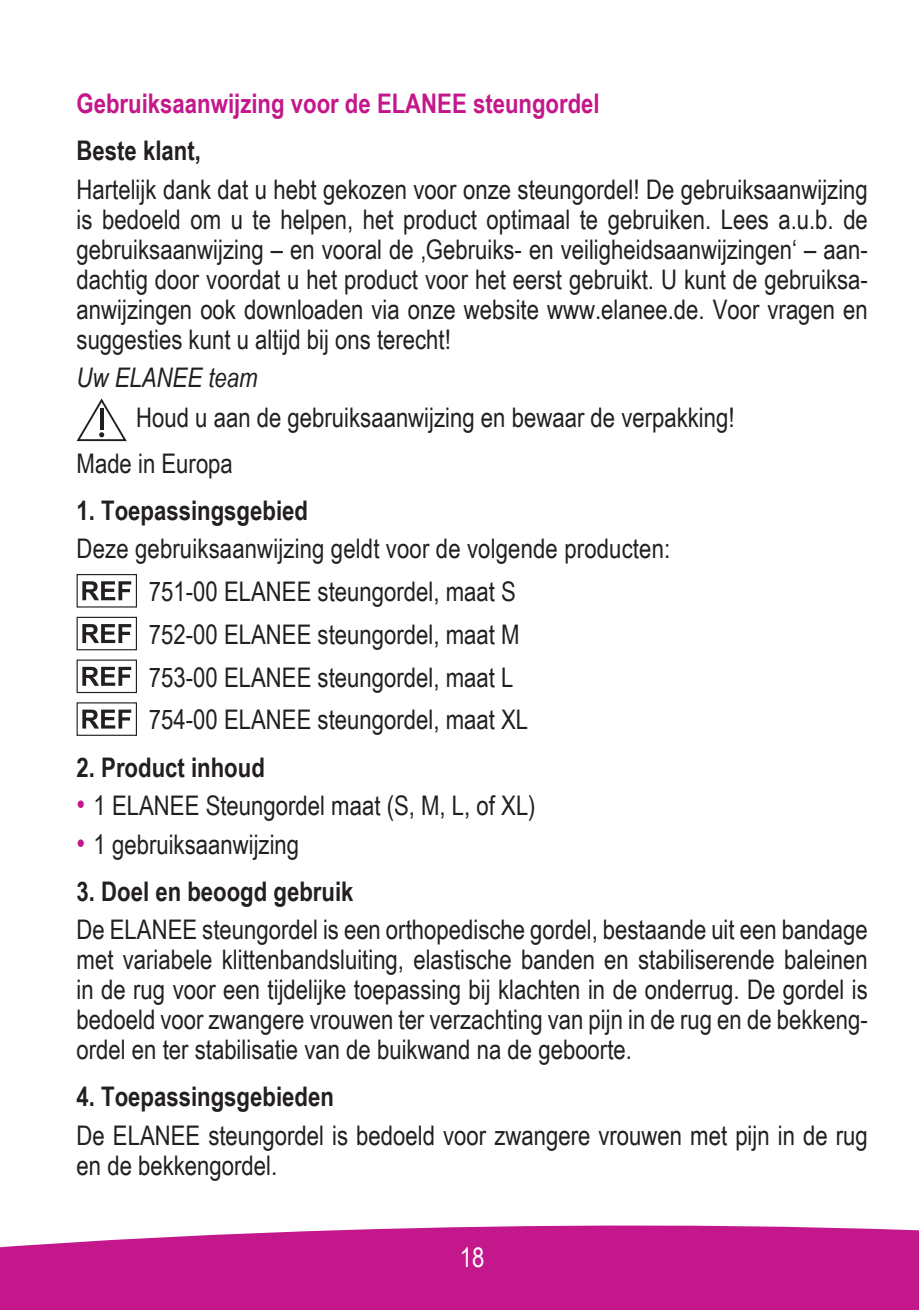
<style>
.page{position:relative;width:919px;height:1310px;background:#fff}
.page>*{position:absolute;margin:0;border:0;box-sizing:border-box;transform-origin:0 0}
.t1{font:27px/30px "Arial Narrow";color:#231f20}
.t2{font:700 27px "Arial Narrow";color:#231f20}
.t3{font:700 27px "Arial Narrow";color:#c3178b}
.t4{font:italic 27px "Arial Narrow";color:#231f20}
.t5{font:27px "Arial Narrow";color:#fff}
.s1{font-size:30px;color:#c3178b}
</style>
<div class="page">
<svg style="left:0;top:1225px;width:918px;height:85px;background:#c72793"></svg>
<svg style="left:76px;top:398px;width:51px;height:44px"></svg>
<hr style="left:100px;top:409px;width:4px;height:21px;background:#231f20">
<div style="left:77px;top:574px;width:60px;height:33px;border:1px solid #231f20"></div>
<svg style="left:82px;top:581px;width:49px;height:19px"></svg>
<div style="left:77px;top:617px;width:60px;height:33px;border:1px solid #231f20"></div>
<svg style="left:82px;top:624px;width:49px;height:19px"></svg>
<div style="left:77px;top:659px;width:60px;height:34px;border:1px solid #231f20"></div>
<svg style="left:82px;top:667px;width:49px;height:19px"></svg>
<div style="left:77px;top:702px;width:60px;height:34px;border:1px solid #231f20"></div>
<svg style="left:82px;top:709px;width:49px;height:19px"></svg>
<p class="t3" style="left:77px;top:83px;width:524px">Gebruiksaanwijzing voor de ELANEE steungordel</p>
<p class="t2" style="left:77px;top:130px;width:126px">Beste klant,</p>
<p class="t1" style="left:77px;top:173px;width:792px;text-align:justify">Hartelijk dank dat u hebt gekozen voor onze steungordel! De gebruiksaanwijzing is bedoeld om u te helpen, het product optimaal te gebruiken. Lees a.u.b. de gebruiksaanwijzing – en vooral de ‚Gebruiks- en veiligheidsaanwijzingen‘ – aan&shy;dachtig door voordat u het product voor het eerst gebruikt. U kunt de gebruiksa&shy;anwijzingen ook downloaden via onze website www.elanee.de. Voor vragen en suggesties kunt u altijd bij ons terecht!</p>
<p class="t4" style="left:77px;top:359px;width:182px">Uw ELANEE team</p>
<p class="t1" style="left:77px;top:394px;width:659px;line-height:45.9px;text-indent:60px">Houd u aan de gebruiksaanwijzing en bewaar de verpakking!<br>Made in Europa</p>
<p class="t2" style="left:77px;top:490px;width:233px">1. Toepassingsgebied</p>
<p class="t1" style="left:149px;top:526px;width:523px;line-height:42.9px;text-indent:-72px">Deze gebruiksaanwijzing geldt voor de volgende producten:<br>751-00 ELANEE steungordel, maat S<br>752-00 ELANEE steungordel, maat M<br>753-00 ELANEE steungordel, maat L<br>754-00 ELANEE steungordel, maat XL</p>
<p class="t2" style="left:77px;top:746px;width:190px">2. Product inhoud</p>
<p class="t1" style="left:77px;top:789px;width:460px"><span class="s1">•</span> 1 ELANEE Steungordel maat (S, M, L, of XL)</p>
<p class="t1" style="left:77px;top:828px;width:224px"><span class="s1">•</span> 1 gebruiksaanwijzing</p>
<p class="t2" style="left:77px;top:870px;width:278px">3. Doel en beoogd gebruik</p>
<p class="t1" style="left:76px;top:913px;width:792px;text-align:justify">De ELANEE steungordel is een orthopedische gordel, bestaande uit een bandage met variabele klittenbandsluiting, elastische banden en stabiliserende baleinen in de rug voor een tijdelijke toepassing bij klachten in de onderrug. De gordel is bedoeld voor zwangere vrouwen ter verzachting van pijn in de rug en de bekkeng&shy;ordel en ter stabilisatie van de buikwand na de geboorte.</p>
<p class="t2" style="left:77px;top:1076px;width:259px">4. Toepassingsgebieden</p>
<p class="t1" style="left:77px;top:1119px;width:792px">De ELANEE steungordel is bedoeld voor zwangere vrouwen met pijn in de rug en de bekkengordel.</p>
<p class="t5" style="left:460px;top:1237px;width:26px">18</p>
</div>
